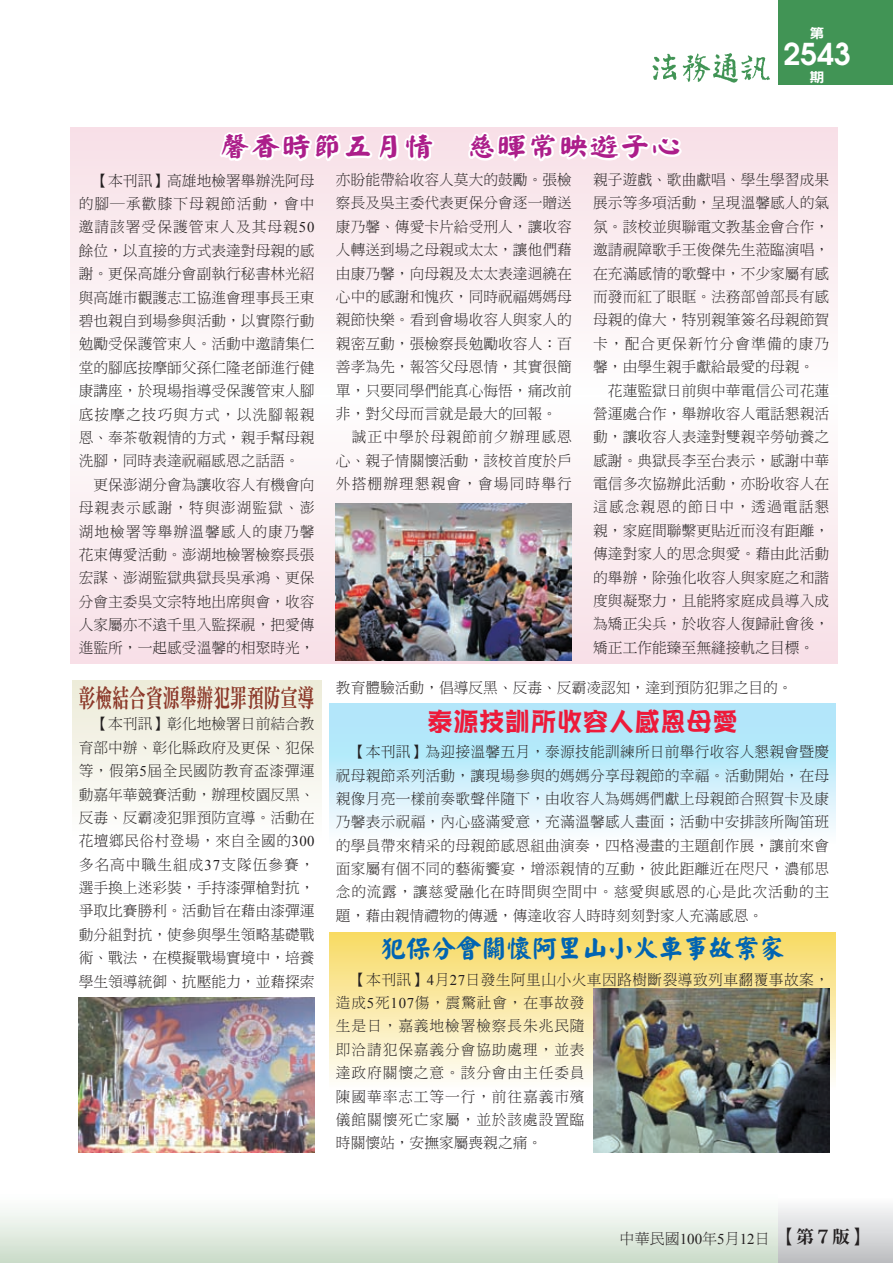
<style>
.page{position:relative;width:893px;height:1263px;background:#fff}
.page>*{position:absolute;margin:0;border:0;box-sizing:border-box;transform-origin:0 0}
.t1{font:600 30px "Avant Garde";color:#fff}
.t2{font:25.5px "Yankai EG Ultra Big 5";color:#0164b2}
.t3{font:25.5px "Yankai EG Ultra Big 5";letter-spacing:.05em;color:#ac1e8a;scale:1.15 1}
.t4{font:25.5px "DF Ming Std W9";color:#8c392a;scale:.66 1}
.t5{font:25.5px "DFPOP2 W9 WINP BF";letter-spacing:.025em;color:#ed1a3a}
.t6{font:15px "DF Ming Std W3";color:#231f20}
.t7{font:14.85px/23.4px "DF Ming Std W3";color:#231f20;text-align:justify}
.t8{font:14.85px/23.4px "DF Ming Std W3";letter-spacing:.06em;color:#231f20}
.t9{font:13.5px "DF Hei Std W9";color:#fff;scale:1.11 1}
.s1{font-family:"Times New Roman"}
.s2{font-family:"DF Ming Std W9";font-size:18px}
</style>
<div class="page">
<div style="left:0;top:1191px;width:893px;height:72px;background:linear-gradient(to bottom,#fff,#ccddca)"></div>
<div style="left:778px;top:0;width:115px;height:85px;background:#419455"></div>
<img style="left:684px;top:53px;width:26px;height:29px">
<img style="left:742px;top:55px;width:28px;height:25px">
<img style="left:710px;top:53px;width:32px;height:30px">
<div style="left:778px;top:1191px;width:115px;height:72px;background:linear-gradient(to bottom,#fff,#bdbec1)"></div>
<div style="left:72px;top:680px;width:249px;height:158px;background:linear-gradient(to bottom,#edebd8,#fefefd)"></div>
<div style="left:330px;top:932px;width:506px;height:158px;background:linear-gradient(to bottom,#f6d962,#fefdfb)"></div>
<div style="left:70px;top:128px;width:768px;height:267px;background:linear-gradient(to bottom,#f7dfe6,#fefefd)"></div>
<div style="left:70px;top:395px;width:768px;height:268px;background:linear-gradient(to bottom,#fefefd,#f7dfe6)"></div>
<svg style="left:330px;top:704px;width:506px;height:127px;background:#c8edfb"></svg>
<svg style="left:138px;top:127px;width:298px;height:283px"></svg>
<svg style="left:465px;top:53px;width:219px;height:369px"></svg>
<img style="left:593px;top:989px;width:236px;height:163px">
<img style="left:79px;top:997px;width:236px;height:155px">
<img style="left:336px;top:504px;width:236px;height:156px">
<h2 class="t3" style="left:220px;top:133px;width:402px">馨香時節五月情　慈暉常映遊子心</h2>
<p class="t9" style="left:810px;top:26px;width:15px">第</p>
<h1 class="t1" style="left:783px;top:35px;width:69px">2543</h1>
<p class="t9" style="left:810px;top:69px;width:15px">期</p>
<p class="t7" style="left:79px;top:168px;width:237px;text-indent:15px">【本刊訊】高雄地檢署舉辦洗阿母的腳─承歡膝下母親節活動，會中邀請該署受保護管束人及其母親<span class="s1">50</span>餘位，以直接的方式表達對母親的感謝。更保高雄分會副執行秘書林光紹與高雄市觀護志工協進會理事長王東碧也親自到場參與活動，以實際行動勉勵受保護管束人。活動中邀請集仁堂的腳底按摩師父孫仁隆老師進行健康講座，於現場指導受保護管束人腳底按摩之技巧與方式，以洗腳報親恩、奉茶敬親情的方式，親手幫母親洗腳，同時表達祝福感恩之話語。</p>
<p class="t7" style="left:79px;top:472px;width:237px;text-indent:15px">更保澎湖分會為讓收容人有機會向母親表示感謝，特與澎湖監獄、澎湖地檢署等舉辦溫馨感人的康乃馨花束傳愛活動。澎湖地檢署檢察長張宏謀、澎湖監獄典獄長吳承鴻、更保分會主委吳文宗特地出席與會，收容人家屬亦不遠千里入監探視，把愛傳進監所，一起感受溫馨的相聚時光，</p>
<h2 class="t4" style="left:79px;top:684px;width:359px">彰檢結合資源舉辦犯罪預防宣導</h2>
<p class="t7" style="left:79px;top:712px;width:237px;text-indent:15px">【本刊訊】彰化地檢署日前結合教育部中辦、彰化縣政府及更保、犯保等，假第<span class="s1">5</span>屆全民國防教育盃漆彈運動嘉年華競賽活動，辦理校園反黑、反毒、反霸凌犯罪預防宣導。活動在花壇鄉民俗村登場，來自全國的<span class="s1">300</span>多名高中職生組成<span class="s1">37</span>支隊伍參賽，選手換上迷彩裝，手持漆彈槍對抗，爭取比賽勝利。活動旨在藉由漆彈運動分組對抗，使參與學生領略基礎戰術、戰法，在模擬戰場實境中，培養學生領導統御、抗壓能力，並藉探索</p>
<p class="t7" style="left:336px;top:168px;width:237px">亦盼能帶給收容人莫大的鼓勵。張檢察長及吳主委代表更保分會逐一贈送康乃馨、傳愛卡片給受刑人，讓收容人轉送到場之母親或太太，讓他們藉由康乃馨，向母親及太太表達迴繞在心中的感謝和愧疚，同時祝福媽媽母親節快樂。看到會場收容人與家人的親密互動，張檢察長勉勵收容人：百善孝為先，報答父母恩情，其實很簡單，只要同學們能真心悔悟，痛改前非，對父母而言就是最大的回報。</p>
<p class="t7" style="left:336px;top:425px;width:237px;text-indent:16px">誠正中學於母親節前夕辦理感恩心、親子情關懷活動，該校首度於戶外搭棚辦理懇親會，會場同時舉行</p>
<p class="t7" style="left:593px;top:168px;width:237px">親子遊戲、歌曲獻唱、學生學習成果展示等多項活動，呈現溫馨感人的氣氛。該校並與聯電文教基金會合作，邀請視障歌手王俊傑先生蒞臨演唱，在充滿感情的歌聲中，不少家屬有感而發而紅了眼眶。法務部曾部長有感母親的偉大，特別親筆簽名母親節賀卡，配合更保新竹分會準備的康乃馨，由學生親手獻給最愛的母親。</p>
<p class="t7" style="left:593px;top:378px;width:237px;text-indent:15px">花蓮監獄日前與中華電信公司花蓮營運處合作，舉辦收容人電話懇親活動，讓收容人表達對雙親辛勞劬養之感謝。典獄長李至台表示，感謝中華電信多次協辦此活動，亦盼收容人在這感念親恩的節日中，透過電話懇親，家庭間聯繫更貼近而沒有距離，傳達對家人的思念與愛。藉由此活動的舉辦，除強化收容人與家庭之和諧度與凝聚力，且能將家庭成員導入成為矯正尖兵，於收容人復歸社會後，矯正工作能臻至無縫接軌之目標。</p>
<p class="t7" style="left:336px;top:676px;width:458px">教育體驗活動，倡導反黑、反毒、反霸凌認知，達到預防犯罪之目的。</p>
<h2 class="t5" style="left:428px;top:708px;width:312px">泰源技訓所收容人感恩母愛</h2>
<p class="t7" style="left:336px;top:740px;width:495px;text-indent:15px">【本刊訊】為迎接溫馨五月，泰源技能訓練所日前舉行收容人懇親會暨慶祝母親節系列活動，讓現場參與的媽媽分享母親節的幸福。活動開始，在母親像月亮一樣前奏歌聲伴隨下，由收容人為媽媽們獻上母親節合照賀卡及康乃馨表示祝福，內心盛滿愛意，充滿溫馨感人畫面；活動中安排該所陶笛班的學員帶來精采的母親節感恩組曲演奏，四格漫畫的主題創作展，讓前來會面家屬有個不同的藝術饗宴，增添親情的互動，彼此距離近在咫尺，濃郁思念的流露，讓慈愛融化在時間與空間中。慈愛與感恩的心是此次活動的主題，藉由親情禮物的傳遞，傳達收容人時時刻刻對家人充滿感恩。</p>
<h2 class="t2" style="left:380px;top:935px;width:406px">犯保分會關懷阿里山小火車事故案家</h2>
<p class="t8" style="left:336px;top:967px;width:495px;text-indent:15px">【本刊訊】<span class="s1">4</span>月<span class="s1">27</span>日發生阿里山小火車因路樹斷裂導致列車翻覆事故案，造成<span class="s1">5</span>死<span class="s1">107</span>傷，震驚社會，在事故發<br>生是日，嘉義地檢署檢察長朱兆民隨<br>即洽請犯保嘉義分會協助處理，並表<br>達政府關懷之意。該分會由主任委員<br>陳國華率志工等一行，前往嘉義市殯<br>儀館關懷死亡家屬，並於該處設置臨<br>時關懷站，安撫家屬喪親之痛。</p>
<p class="t6" style="left:620px;top:1230px;width:250px">中華民國<span class="s1">100</span>年<span class="s1">5</span>月<span class="s1">12</span>日<span class="s2">【第７版】</span></p>
</div>
